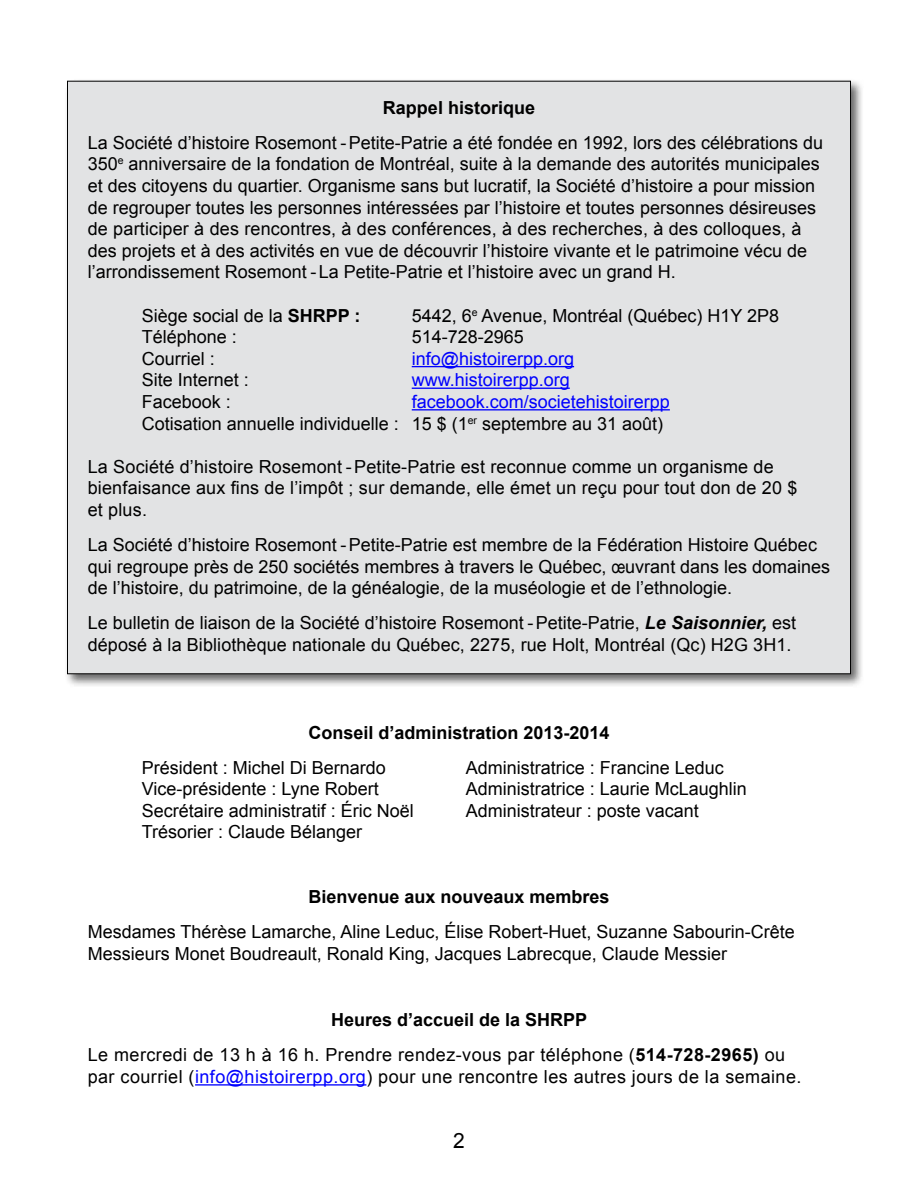
<style>
.page{position:relative;width:918px;height:1188px;background:#fff}
.page>*{position:absolute;margin:0;border:0;box-sizing:border-box;transform-origin:0 0}
.t1{font:21px "Arial";color:#000}
.t2{font:18px/21.6px "Arial";color:#000}
.t3{font:18px/35.1px "Arial";letter-spacing:.025em;color:#000}
.t4{font:700 18px "Arial";color:#000}
.t5{font:18px "Arial";color:#00f}
.s1{font-weight:700}
.s2{color:#00f}
.s3{font-family:"Arial Narrow"}
.s4{font-weight:700;font-style:italic}
</style>
<div class="page">
<div style="left:64px;top:78px;width:800px;height:609px;background:#000;opacity:.6"></div>
<div style="left:68px;top:81px;width:782px;height:593px;background:#e2e3e4"></div>
<hr style="left:412px;top:366px;width:162px;height:1px;background:#00f">
<hr style="left:412px;top:388px;width:158px;height:1px;background:#00f">
<hr style="left:412px;top:409px;width:258px;height:1px;background:#00f">
<hr style="left:195px;top:1084px;width:171px;height:2px;background:#00f">
<p class="t4" style="left:383px;top:95px;width:154px">Rappel historique</p>
<p class="t2" style="left:88px;top:132px;width:737px">La Société d’histoire Rosemont - Petite-Patrie a été fondée en 1992, lors des célébrations du 350<sup>e</sup> anniversaire de la fondation de Montréal, suite à la demande des autorités municipales et des citoyens du quartier. Organisme sans but lucratif, la Société d’histoire a pour mission de regrouper toutes les personnes intéressées par l’histoire et toutes personnes désireuses de participer à des rencontres, à des conférences, à des recherches, à des colloques, à des projets et à des activités en vue de découvrir l’histoire vivante et le patrimoine vécu de l’arrondissement Rosemont - La Petite-Patrie et l’histoire avec un grand H.</p>
<p class="t2" style="left:142px;top:305px;width:220px">Siège social de la <span class="s1">SHRPP :</span></p>
<p class="t2" style="left:412px;top:305px;width:369px">5442, 6<sup>e</sup> Avenue, Montréal (Québec) H1Y 2P8</p>
<p class="t2" style="left:142px;top:326px;width:97px">Téléphone :</p>
<p class="t2" style="left:412px;top:326px;width:114px">514-728-2965</p>
<p class="t2" style="left:142px;top:348px;width:75px">Courriel :</p>
<p class="t5" style="left:412px;top:347px;width:164px">info@histoirerpp.org</p>
<p class="t2" style="left:142px;top:369px;width:109px">Site Internet :</p>
<p class="t5" style="left:412px;top:368px;width:160px">www.histoirerpp.org</p>
<p class="t2" style="left:142px;top:391px;width:91px">Facebook :</p>
<p class="t2" style="left:142px;top:391px;width:530px;text-indent:270px"><span class="s2">facebook.com/societehistoirerpp<br></span>Cotisation annuelle individuelle : 15 $ (1<sup>er</sup> septembre au 31 août)</p>
<p class="t2" style="left:88px;top:456px;width:711px">La Société d’histoire Rosemont - Petite-Patrie est reconnue comme un organisme de bienfaisance aux fins de l’impôt ; sur demande, elle émet un reçu pour tout don de 20 $ et plus.</p>
<p class="t2" style="left:88px;top:534px;width:744px">La Société d’histoire Rosemont - Petite-Patrie est membre de la Fédération Histoire Québec qui regroupe près de 250 sociétés membres à travers le Québec, <span class="s3">œ</span>uvrant dans les domaines de l’histoire, du patrimoine, de la généalogie, de la muséologie et de l’ethnologie.</p>
<p class="t2" style="left:88px;top:612px;width:710px">Le bulletin de liaison de la Société d’histoire Rosemont - Petite-Patrie, <span class="s4">Le Saisonnier,</span> est déposé à la Bibliothèque nationale du Québec, 2275, rue Holt, Montréal (Qc) H2G 3H1.</p>
<p class="t4" style="left:308px;top:720px;width:303px">Conseil d’administration 2013-2014</p>
<p class="t2" style="left:142px;top:757px;width:246px">Président : Michel Di Bernardo</p>
<p class="t2" style="left:466px;top:757px;width:260px">Administratrice : Francine Leduc</p>
<p class="t2" style="left:142px;top:778px;width:239px">Vice-présidente : Lyne Robert</p>
<p class="t2" style="left:466px;top:778px;width:283px">Administratrice : Laurie McLaughlin</p>
<p class="t2" style="left:142px;top:800px;width:274px">Secrétaire administratif : Éric Noël</p>
<p class="t2" style="left:466px;top:800px;width:235px">Administrateur : poste vacant</p>
<p class="t2" style="left:142px;top:822px;width:222px">Trésorier : Claude Bélanger</p>
<p class="t4" style="left:308px;top:885px;width:303px">Bienvenue aux nouveaux membres</p>
<p class="t2" style="left:88px;top:922px;width:708px">Mesdames Thérèse Lamarche, Aline Leduc, Élise Robert-Huet, Suzanne Sabourin-Crête<br>Messieurs Monet Boudreault, Ronald King, Jacques Labrecque, Claude Messier</p>
<p class="t3" style="left:88px;top:1003px;width:699px;text-indent:243px"><span class="s1">Heures d’accueil de la SHRPP<br></span>Le mercredi de 13 h à 16 h. Prendre rendez-vous par téléphone (<span class="s1">514-728-2965)</span> ou</p>
<p class="t3" style="left:88px;top:1059px;width:715px">par courriel (<span class="s2">info@histoirerpp.org</span>) pour une rencontre les autres jours de la semaine.</p>
<p class="t1" style="left:453px;top:1127px;width:13px">2</p>
</div>
